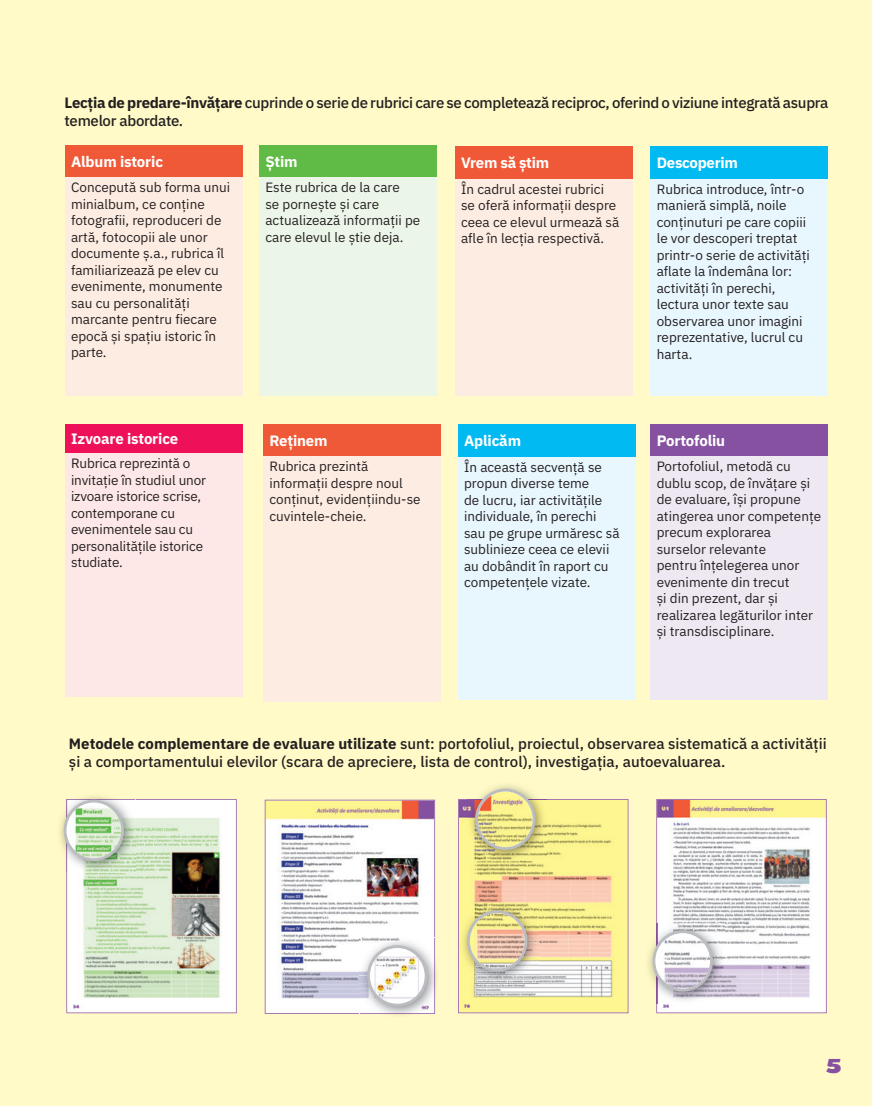
<style>
.page{position:relative;width:872px;height:1106px;background:#fffac7}
.page>*{position:absolute;margin:0;border:0;box-sizing:border-box;transform-origin:0 0}
.t1{font:18px "Rammetto One ROCE";color:#8551a0}
.t2{font:500 15px/18px "IBM Plex Sans";letter-spacing:-.005em;color:#231f20}
.t3{font:700 15px "IBM Plex Sans";letter-spacing:-.01em;color:#fff}
.t4{font:13.5px/16.5px "IBM Plex Sans";color:#231f20}
.s1{font-weight:700}
</style>
<div class="page">
<svg style="left:66px;top:799px;width:171px;height:214px;background:#cfd8c7"></svg>
<img style="left:60px;top:796px;width:49px;height:55px">
<img style="left:66px;top:799px;width:69px;height:73px">
<img style="left:66px;top:802px;width:55px;height:56px">
<div style="left:64px;top:799px;width:60px;height:62px;border:3px solid #bcbdc0;border-radius:50%"></div>
<svg style="left:265px;top:799px;width:170px;height:214px;background:#dfd9d7"></svg>
<img style="left:360px;top:938px;width:76px;height:77px">
<img style="left:360px;top:938px;width:75px;height:75px">
<img style="left:370px;top:948px;width:55px;height:55px">
<div style="left:367px;top:945px;width:60px;height:61px;border:3px solid #bcbdc0;border-radius:50%"></div>
<svg style="left:656px;top:799px;width:170px;height:214px;background:#e3dedb"></svg>
<img style="left:648px;top:923px;width:76px;height:80px">
<img style="left:657px;top:923px;width:1px;height:80px">
<img style="left:655px;top:933px;width:55px;height:55px">
<div style="left:652px;top:930px;width:61px;height:61px;border:3px solid #bcbdc0;border-radius:50%"></div>
<svg style="left:458px;top:799px;width:170px;height:214px;background:#f0df9f"></svg>
<img style="left:468px;top:785px;width:79px;height:76px">
<img style="left:468px;top:799px;width:79px;height:1px">
<img style="left:478px;top:791px;width:55px;height:56px">
<div style="left:475px;top:788px;width:60px;height:62px;border:3px solid #bcbdc0;border-radius:50%"></div>
<div style="left:65px;top:145px;width:177px;height:32px;background:#f05937"></div>
<div style="left:65px;top:177px;width:177px;height:218px;background:#fdece2"></div>
<div style="left:455px;top:146px;width:177px;height:33px;background:#f05937"></div>
<div style="left:455px;top:179px;width:177px;height:216px;background:#fdece2"></div>
<div style="left:650px;top:146px;width:177px;height:33px;background:#00baf1"></div>
<div style="left:650px;top:179px;width:177px;height:216px;background:#e8f6fd"></div>
<div style="left:458px;top:424px;width:177px;height:275px;background:#e8f6fd"></div>
<div style="left:458px;top:424px;width:177px;height:33px;background:#00baf1"></div>
<div style="left:259px;top:145px;width:177px;height:32px;background:#60bb46"></div>
<div style="left:259px;top:177px;width:177px;height:218px;background:#ecf6e8"></div>
<div style="left:65px;top:424px;width:177px;height:29px;background:#ee1059"></div>
<div style="left:65px;top:453px;width:177px;height:243px;background:#fde8e7"></div>
<div style="left:263px;top:424px;width:177px;height:32px;background:#f05937"></div>
<div style="left:263px;top:456px;width:177px;height:246px;background:#fdece2"></div>
<div style="left:650px;top:424px;width:177px;height:32px;background:#8551a0"></div>
<div style="left:650px;top:456px;width:177px;height:243px;background:#eee8f3"></div>
<img style="left:460px;top:903px;width:78px;height:80px">
<img style="left:470px;top:913px;width:54px;height:55px">
<div style="left:467px;top:910px;width:60px;height:61px;border:3px solid #bcbdc0;border-radius:50%"></div>
<p class="t2" style="left:65px;top:93px;width:765px"><span class="s1">Lecția de predare-învățare</span> cuprinde o serie de rubrici care se completează reciproc, oferind o viziune integrată asupra temelor abordate.</p>
<p class="t3" style="left:71px;top:150px;width:94px">Album istoric</p>
<p class="t4" style="left:71px;top:178px;width:161px">Concepută sub forma unui minialbum, ce conține fotografii, reproduceri de artă, fotocopii ale unor documente ș.a., rubrica îl familiarizează pe elev cu evenimente, monumente sau cu personalități marcante pentru fiecare epocă și spațiu istoric în parte.</p>
<p class="t3" style="left:71px;top:427px;width:109px">Izvoare istorice</p>
<p class="t4" style="left:71px;top:454px;width:137px">Rubrica reprezintă o invitație în studiul unor izvoare istorice scrise, contemporane cu evenimentele sau cu personalitățile istorice studiate.</p>
<p class="t3" style="left:265px;top:150px;width:34px">Știm</p>
<p class="t4" style="left:265px;top:178px;width:156px">Este rubrica de la care<br>se pornește și care actualizează informații pe care elevul le știe deja.</p>
<p class="t3" style="left:269px;top:429px;width:60px">Reținem</p>
<p class="t4" style="left:269px;top:457px;width:153px">Rubrica prezintă informații despre noul conținut, evidențiindu-se cuvintele-cheie.</p>
<p class="t3" style="left:461px;top:151px;width:90px">Vrem să știm</p>
<p class="t4" style="left:461px;top:180px;width:160px">În cadrul acestei rubrici se oferă informații despre ceea ce elevul urmează să afle în lecția respectivă.</p>
<p class="t3" style="left:464px;top:429px;width:59px">Aplicăm</p>
<p class="t4" style="left:464px;top:457px;width:157px">În această secvență se propun diverse teme<br>de lucru, iar activitățile individuale, în perechi sau pe grupe urmăresc să sublinieze ceea ce elevii au dobândit în raport cu competențele vizate.</p>
<p class="t3" style="left:656px;top:151px;width:83px">Descoperim</p>
<p class="t4" style="left:656px;top:180px;width:155px">Rubrica introduce, într-o manieră simplă, noile conținuturi pe care copiii le vor descoperi treptat printr-o serie de activități aflate la îndemâna lor: activități în perechi, lectura unor texte sau observarea unor imagini reprezentative, lucrul cu harta.</p>
<p class="t3" style="left:656px;top:429px;width:70px">Portofoliu</p>
<p class="t4" style="left:656px;top:457px;width:166px">Portofoliul, metodă cu dublu scop, de învățare și de evaluare, își propune atingerea unor competențe precum explorarea surselor relevante<br>pentru înțelegerea unor evenimente din trecut<br>și din prezent, dar și realizarea legăturilor inter și transdisciplinare.</p>
<p class="t2" style="left:69px;top:733px;width:759px"><span class="s1">Metodele complementare de evaluare utilizate</span> sunt: portofoliul, proiectul, observarea sistematică a activității și a comportamentului elevilor (scara de apreciere, lista de control), investigația, autoevaluarea.</p>
<h1 class="t1" style="left:826px;top:1052px;width:17px">5</h1>
</div>
